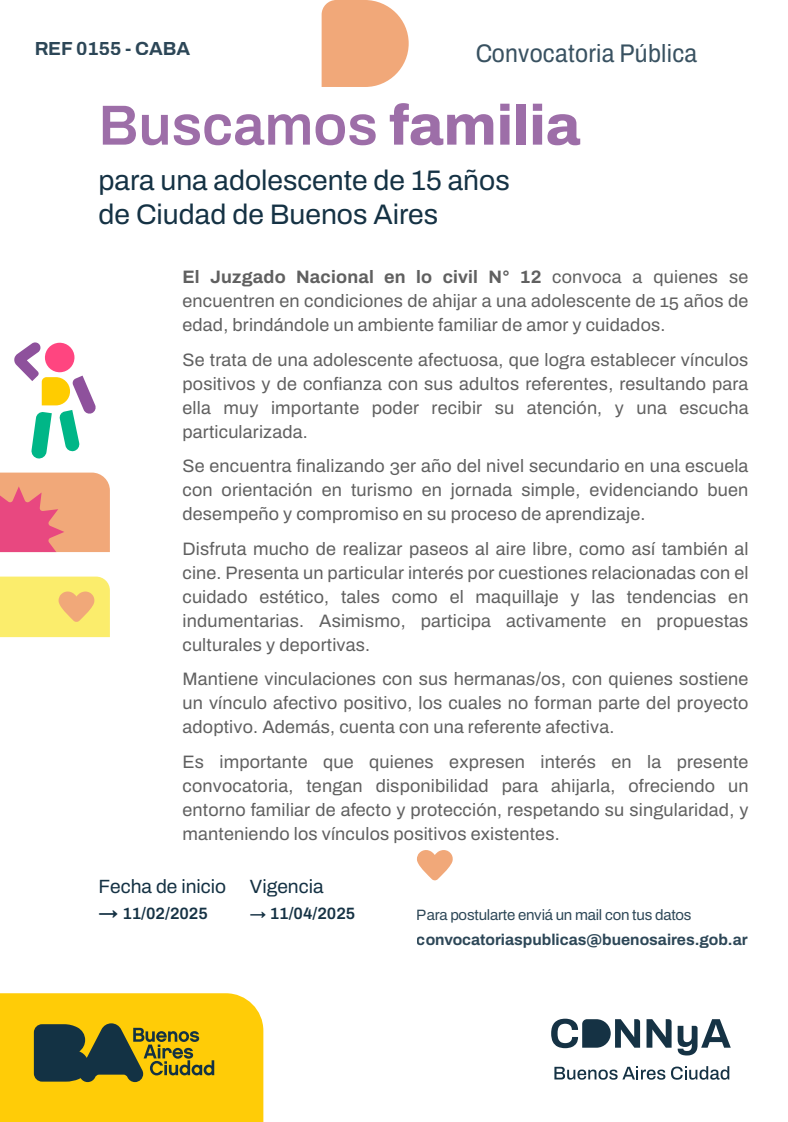
<style>
.page{position:relative;width:788px;height:1122px;background:#fff}
.page>*{position:absolute;margin:0;border:0;box-sizing:border-box;transform-origin:0 0}
.t1{font:600 56.6px "Archivo";color:#9d6ea8}
.t2{font:28.3px/33.9px "Archivo";color:#153244}
.t3{font:semi-condensed 25.5px "Archivo";letter-spacing:.01em;color:#153244}
.t4{font:19.2px "Archivo";color:#153244}
.t5{font:700 18.9px "Archivo";color:#153244}
.t6{font:18px/24px "Archivo";letter-spacing:.01em;color:#606060;text-align:justify}
.t7{font:600 16.4px "Archivo";color:#153244}
.t8{font:700 15.6px "Archivo";color:#153244}
.t9{font:15px "Archivo";letter-spacing:-.015em;color:#153244}
.s1{font-weight:800}
.s2{font-weight:700}
.s3{font-size:19.8px}
</style>
<div class="page">
<svg style="left:0;top:993px;width:263px;height:129px;background:#d3b014"></svg>
<svg style="left:646px;top:1019px;width:25px;height:28px"></svg>
<svg style="left:677px;top:1019px;width:53px;height:36px"></svg>
<svg style="left:554px;top:1066px;width:174px;height:13px"></svg>
<svg style="left:551px;top:1018px;width:88px;height:30px"></svg>
<svg style="left:0;top:576px;width:110px;height:61px;background:#f9e56f"></svg>
<svg style="left:417px;top:850px;width:35px;height:30px"></svg>
<svg style="left:0;top:472px;width:110px;height:80px;background:#ee8a7d"></svg>
<svg style="left:14px;top:342px;width:82px;height:117px"></svg>
<svg style="left:321px;top:0;width:87px;height:87px;background:#f2b188"></svg>
<p class="t5" style="left:34px;top:34px;width:157px">REF 0155 - CABA</p>
<h3 class="t3" style="left:475px;top:35px;width:223px">Convocatoria Pública</h3>
<h1 class="t1" style="left:98px;top:83px;width:483px">Buscamos <span class="s1">familia</span></h1>
<h2 class="t2" style="left:98px;top:164px;width:412px">para una adolescente de 15 años de Ciudad de Buenos Aires</h2>
<p class="t6" style="left:182px;top:265px;width:567px"><span class="s2">El Juzgado Nacional en lo civil N° 12</span> convoca a quienes se encuentren en condiciones de ahijar a una adolescente de 15 años de edad, brindándole un ambiente familiar de amor y cuidados.</p>
<p class="t6" style="left:182px;top:347px;width:567px">Se trata de una adolescente afectuosa, que logra establecer vínculos positivos y de confianza con sus adultos referentes, resultando para ella muy importante poder recibir su atención, y una escucha particularizada.</p>
<p class="t6" style="left:182px;top:454px;width:567px">Se encuentra finalizando 3er año del nivel secundario en una escuela con orientación en turismo en jornada simple, evidenciando buen desempeño y compromiso en su proceso de aprendizaje.</p>
<p class="t6" style="left:182px;top:536px;width:567px">Disfruta mucho de realizar paseos al aire libre, como así también al cine. Presenta un particular interés por cuestiones relacionadas con el cuidado estético, tales como el maquillaje y las tendencias en indumentarias. Asimismo, participa activamente en propuestas culturales y deportivas.</p>
<p class="t6" style="left:182px;top:667px;width:567px">Mantiene vinculaciones con sus hermanas/os, con quienes sostiene un vínculo afectivo positivo, los cuales no forman parte del proyecto adoptivo. Además, cuenta con una referente afectiva.</p>
<p class="t6" style="left:182px;top:749px;width:567px">Es importante que quienes expresen interés en la presente convocatoria, tengan disponibilidad para ahijarla, ofreciendo un entorno familiar de afecto y protección, respetando su singularidad, y manteniendo los vínculos positivos existentes.</p>
<p class="t4" style="left:98px;top:872px;width:129px">Fecha de inicio</p>
<p class="t7" style="left:98px;top:901px;width:111px"><span class="s3">→</span> 11/02/2025</p>
<p class="t4" style="left:250px;top:872px;width:75px">Vigencia</p>
<p class="t7" style="left:250px;top:901px;width:107px">→ 11/04/2025</p>
<p class="t9" style="left:416px;top:903px;width:276px">Para postularte enviá un mail con tus datos</p>
<p class="t8" style="left:416px;top:928px;width:332px">convocatoriaspublicas@buenosaires.gob.ar</p>
</div>
